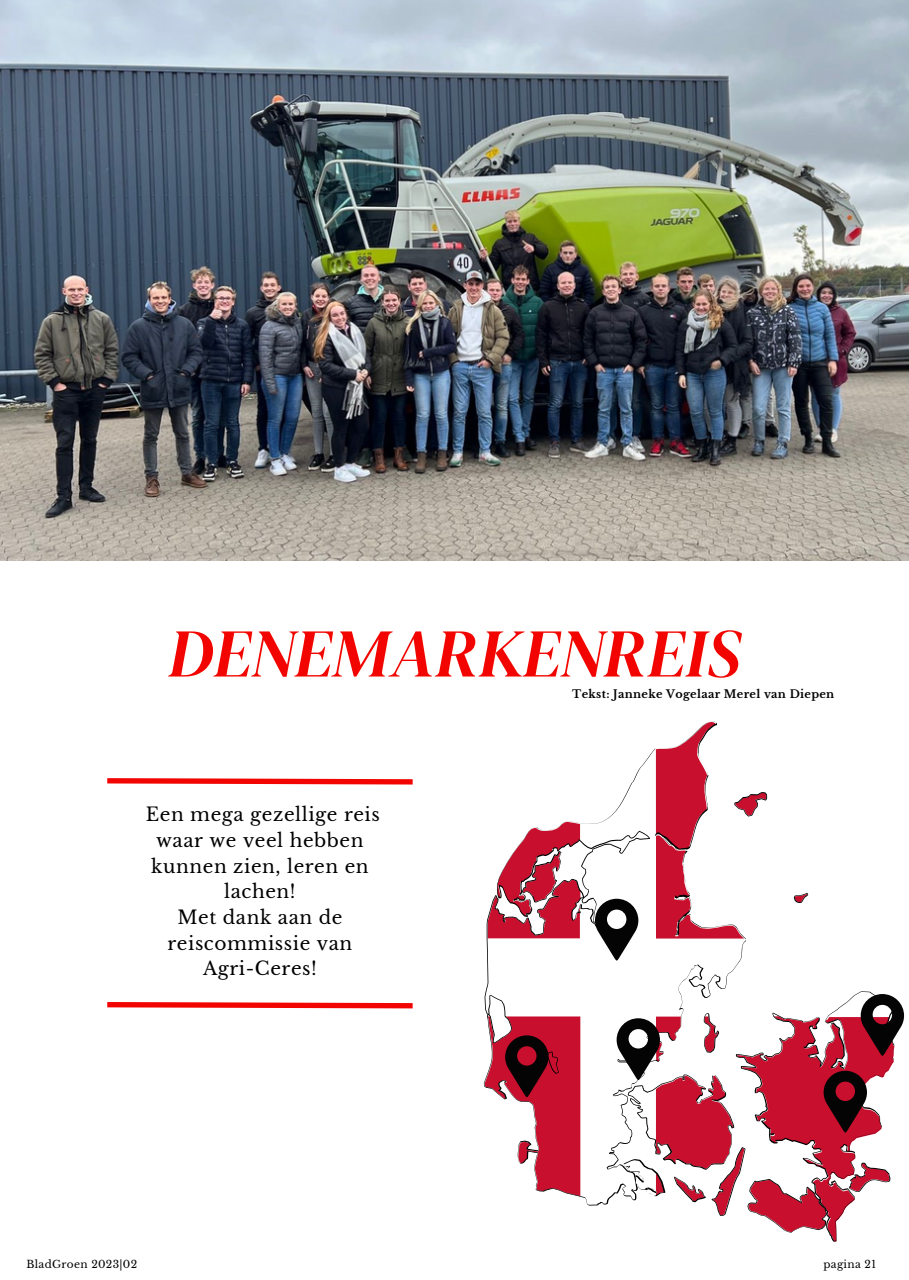
<style>
.page{position:relative;width:909px;height:1280px;background:#fff}
.page>*{position:absolute;margin:0;border:0;box-sizing:border-box;transform-origin:0 0}
.t1{font:italic 68.25px "DM Serif Display";color:#f20500}
.t2{font:18.55px/25.7px "Libre Baskerville";letter-spacing:.03em;color:#000;text-align:center}
.t3{font:700 11.03px "Libre Baskerville";letter-spacing:.03em;color:#000}
.t4{font:10.5px "Libre Baskerville";letter-spacing:.03em;color:#000}
</style>
<div class="page">
<svg style="left:107px;top:778px;width:306px;height:7px;background:#f43f3c"></svg>
<svg style="left:107px;top:1002px;width:306px;height:7px;background:#f43f3c"></svg>
<svg style="left:746px;top:792px;width:21px;height:25px"></svg>
<svg style="left:793px;top:893px;width:15px;height:10px"></svg>
<svg style="left:483px;top:721px;width:263px;height:484px"></svg>
<svg style="left:484px;top:1015px;width:96px;height:181px"></svg>
<svg style="left:595px;top:899px;width:43px;height:62px"></svg>
<svg style="left:616px;top:991px;width:287px;height:250px"></svg>
<img style="left:0;top:0;width:908px;height:561px">
<p class="t1" style="left:168px;top:606px;width:574px">DENEMARKENREIS</p>
<p class="t3" style="left:572px;top:687px;width:263px">Tekst: Janneke Vogelaar Merel van Diepen</p>
<p class="t2" style="left:146px;top:802px;width:235px">Een mega gezellige reis waar we veel hebben kunnen zien, leren en lachen!</p>
<p class="t2" style="left:167px;top:904px;width:186px">Met dank aan de reiscommissie van<br>Agri-Ceres!</p>
<p class="t4" style="left:27px;top:1257px;width:112px">BladGroen 2023|02</p>
<p class="t4" style="left:823px;top:1257px;width:54px">pagina 21</p>
</div>
